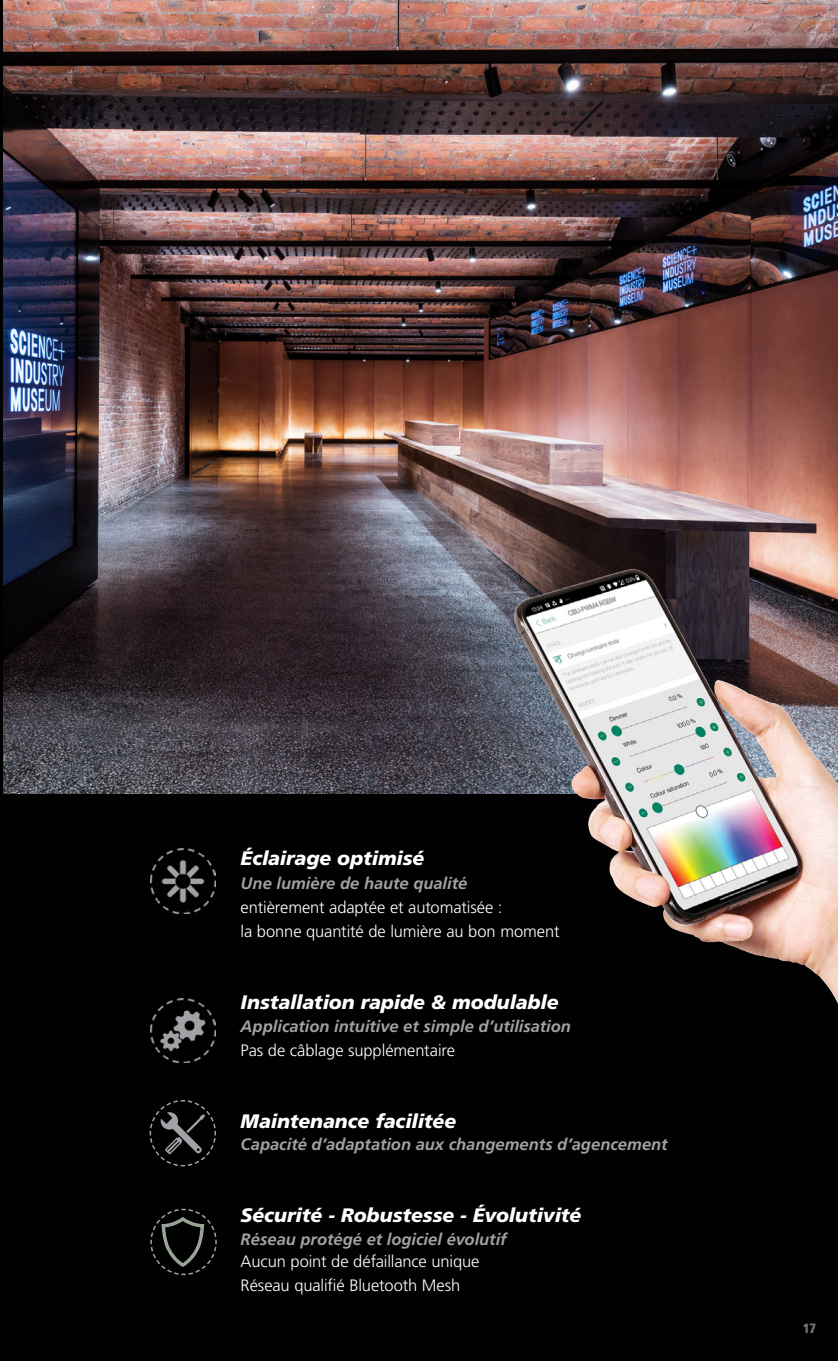
<style>
.page{position:relative;width:838px;height:1361px;background:#010101}
.page>*{position:absolute;margin:0;border:0;box-sizing:border-box;transform-origin:0 0}
.t1{font:italic 900 19.5px "Frutiger";letter-spacing:-.005em;color:#fff}
.t2{font:300 16.5px/24px "Frutiger";letter-spacing:-.005em;color:#fff}
.t3{font:italic 700 16.5px "Frutiger";color:#a0a2a5}
.t4{font:900 condensed 13.5px "Frutiger";color:#76787b}
.s1{font-weight:700;font-style:italic;color:#a0a2a5}
</style>
<div class="page">
<img style="left:3px;top:0;width:835px;height:793px">
<img style="left:512px;top:569px;width:326px;height:435px">
<img style="left:150px;top:848px;width:65px;height:65px">
<img style="left:150px;top:998px;width:65px;height:65px">
<svg style="left:149px;top:1100px;width:67px;height:67px"></svg>
<svg style="left:150px;top:1208px;width:67px;height:68px"></svg>
<p class="t1" style="left:241px;top:846px;width:185px">Éclairage optimisé</p>
<p class="t2" style="left:241px;top:871px;width:320px"><span class="s1">Une lumière de haute qualité<br></span>entièrement adaptée et automatisée :<br>la bonne quantité de lumière au bon moment</p>
<p class="t1" style="left:241px;top:990px;width:320px">Installation rapide &amp; modulable</p>
<p class="t3" style="left:241px;top:1016px;width:332px">Application intuitive et simple d’utilisation</p>
<p class="t2" style="left:241px;top:1038px;width:216px">Pas de câblage supplémentaire</p>
<p class="t1" style="left:241px;top:1109px;width:217px">Maintenance facilitée</p>
<p class="t3" style="left:241px;top:1134px;width:428px">Capacité d’adaptation aux changements d’agencement</p>
<p class="t1" style="left:241px;top:1203px;width:342px">Sécurité - Robustesse - Évolutivité</p>
<p class="t3" style="left:241px;top:1229px;width:267px">Réseau protégé et logiciel évolutif</p>
<p class="t2" style="left:241px;top:1249px;width:240px">Aucun point de défaillance unique</p>
<p class="t2" style="left:241px;top:1273px;width:221px">Réseau qualifié Bluetooth Mesh</p>
<p class="t4" style="left:802px;top:1320px;width:15px">17</p>
</div>
